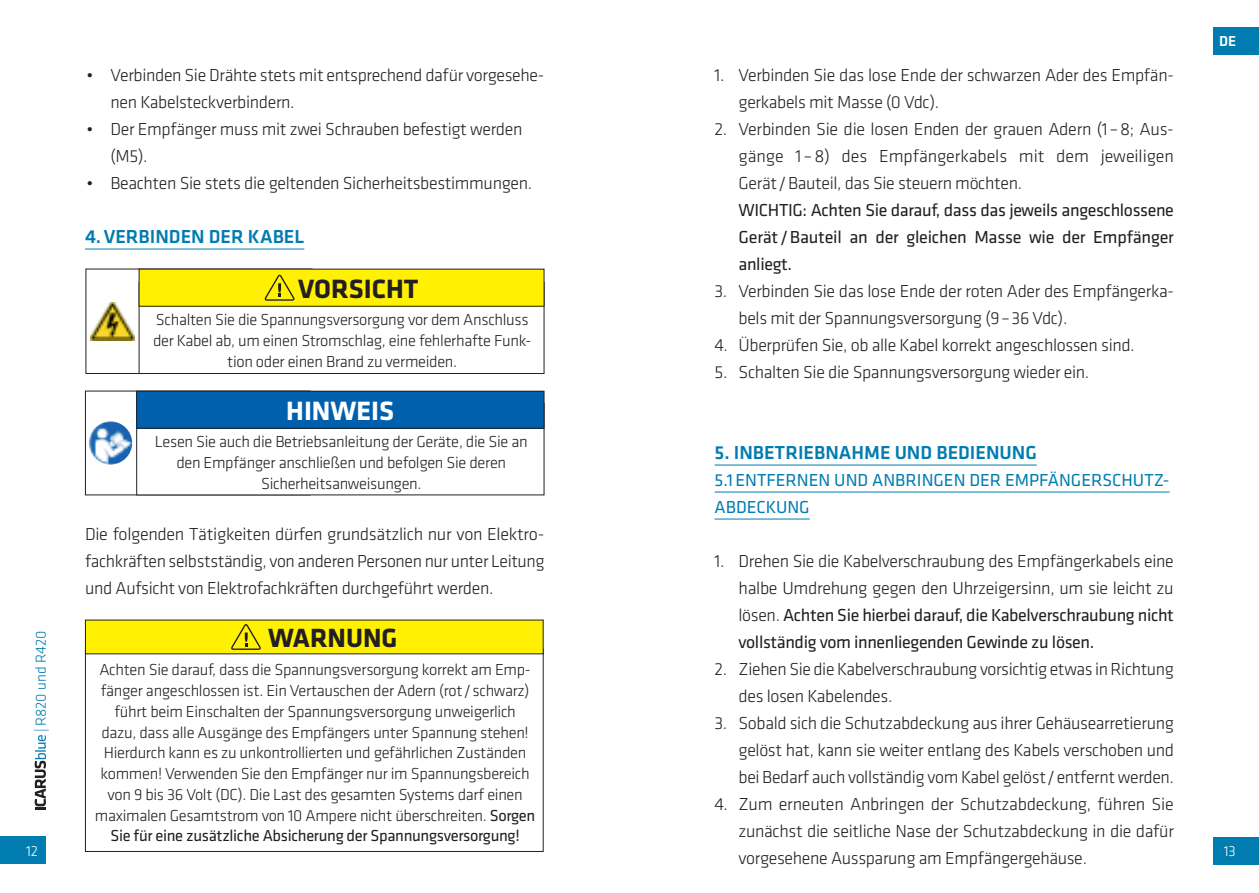
<style>
.page{position:relative;width:1259px;height:893px;background:#fff}
.page>*{position:absolute;margin:0;border:0;box-sizing:border-box;transform-origin:0 0}
.t1{font:700 27.6px "Klavika Basic";color:#231f20}
.t2{font:700 27.6px "Klavika Basic";color:#fff}
.t3{font:700 27.3px "Klavika Basic";color:#231f20}
.t4{font:500 19.5px "Klavika Basic";color:#007cb0}
.t5{font:300 18px/27px "Klavika Basic";letter-spacing:-.02em;color:#231f20}
.t6{font:18px/27px "Klavika Basic";letter-spacing:-.01em;color:#231f20;text-align:justify}
.t7{font:18px/27px "Klavika Basic";color:#007cb0}
.t8{font:300 16.5px/20.7px "Klavika Basic";letter-spacing:-.02em;color:#231f20;text-align:center}
.t9{font:300 15px "Klavika Basic";color:#007cb0}
.t10{font:300 15px "Klavika Basic";color:#fff}
.t11{font:500 15px "Klavika Basic";color:#fff}
.s1{font-weight:400}
</style>
<div class="page">
<div style="left:0;top:837px;width:46px;height:27px;background:#007cb0"></div>
<div style="left:1213px;top:837px;width:46px;height:27px;background:#007cb0"></div>
<div style="left:1213px;top:27px;width:46px;height:27px;background:#007cb0"></div>
<img style="left:91px;top:302px;width:43px;height:38px">
<div style="left:139px;top:282px;width:405px;height:92px;border:1px solid #231f20"></div>
<hr style="left:85px;top:248px;width:219px;height:2px;background:#007cb0">
<div style="left:139px;top:269px;width:405px;height:37px;background:#fff101"></div>
<div style="left:139px;top:269px;width:405px;height:38px;border:1px solid #231f20"></div>
<svg style="left:264px;top:275px;width:31px;height:26px"></svg>
<div style="left:137px;top:391px;width:407px;height:37px;background:#0160ae"></div>
<div style="left:136px;top:391px;width:408px;height:38px;border:1px solid #231f20"></div>
<img style="left:89px;top:421px;width:43px;height:44px;border-radius:22px">
<div style="left:85px;top:620px;width:458px;height:34px;background:#fff101"></div>
<svg style="left:231px;top:624px;width:30px;height:26px"></svg>
<hr style="left:714px;top:491px;width:455px;height:2px;background:#007cb0">
<hr style="left:714px;top:518px;width:95px;height:2px;background:#007cb0">
<hr style="left:714px;top:464px;width:322px;height:2px;background:#007cb0">
<svg style="left:35px;top:735px;width:11px;height:75px"></svg>
<p class="t5" style="left:111px;top:61px;width:435px;text-indent:-24px">• Verbinden Sie Drähte stets mit entsprechend dafür vorgesehe&shy;nen Kabelsteckverbindern.</p>
<p class="t5" style="left:111px;top:115px;width:413px;text-indent:-24px">• Der Empfänger muss mit zwei Schrauben befestigt werden (M5).</p>
<p class="t5" style="left:87px;top:169px;width:447px">• Beachten Sie stets die geltenden Sicherheitsbestimmungen.</p>
<p class="t4" style="left:85px;top:223px;width:221px">4.VERBINDEN DER KABEL</p>
<h1 class="t1" style="left:298px;top:269px;width:122px">VORSICHT</h1>
<p class="t8" style="left:153px;top:309px;width:380px">Schalten Sie die Spannungsversorgung vor dem Anschluss der Kabel ab, um einen Stromschlag, eine fehlerhafte Funk&shy;tion oder einen Brand zu vermeiden.</p>
<h1 class="t2" style="left:286px;top:391px;width:109px">HINWEIS</h1>
<p class="t8" style="left:155px;top:431px;width:374px">Lesen Sie auch die Betriebsanleitung der Geräte, die Sie an den Empfänger anschließen und befolgen Sie deren<br>Sicherheitsanweisungen.</p>
<p class="t5" style="left:738px;top:61px;width:437px;text-indent:-24px">1. Verbinden Sie das lose Ende der schwarzen Ader des Empfän&shy;gerkabels mit Masse (0 Vdc).</p>
<p class="t5" style="left:738px;top:115px;width:437px;text-align:justify;text-indent:-24px">2. Verbinden Sie die losen Enden der grauen Adern (1–8; Aus&shy;gänge 1–8) des Empfängerkabels mit dem jeweiligen Gerät/Bauteil, das Sie steuern möchten.</p>
<p class="t6" style="left:738px;top:196px;width:437px">WICHTIG: Achten Sie darauf, dass das jeweils angeschlossene Gerät/Bauteil an der gleichen Masse wie der Empfänger anliegt.</p>
<p class="t5" style="left:738px;top:277px;width:437px;text-indent:-24px">3. Verbinden Sie das lose Ende der roten Ader des Empfängerka&shy;bels mit der Spannungsversorgung (9–36 Vdc).</p>
<p class="t5" style="left:714px;top:331px;width:421px">4. Überprüfen Sie, ob alle Kabel korrekt angeschlossen sind.</p>
<p class="t5" style="left:714px;top:358px;width:376px">5. Schalten Sie die Spannungsversorgung wieder ein.</p>
<p class="t4" style="left:714px;top:439px;width:324px">5. INBETRIEBNAHME UND BEDIENUNG</p>
<p class="t7" style="left:714px;top:466px;width:456px">5.1ENTFERNEN UND ANBRINGEN DER EMPFÄNGERSCHUTZ-<br>ABDECKUNG</p>
<p class="t11" style="left:1219px;top:31px;width:19px">DE</p>
<p class="t5" style="left:85px;top:520px;width:461px;text-align:justify">Die folgenden Tätigkeiten dürfen grundsätzlich nur von Elektro&shy;fachkräften selbstständig, von anderen Personen nur unter Leitung und Aufsicht von Elektrofachkräften durchgeführt werden.</p>
<p class="t5" style="left:738px;top:547px;width:437px;text-align:justify;text-indent:-24px">1. Drehen Sie die Kabelverschraubung des Empfängerkabels eine halbe Umdrehung gegen den Uhrzeigersinn, um sie leicht zu lösen. <span class="s1">Achten Sie hierbei darauf, die Kabelverschraubung nicht vollständig vom innenliegenden Gewinde zu lösen.</span></p>
<p class="t5" style="left:738px;top:655px;width:437px;text-indent:-24px">2. Ziehen Sie die Kabelverschraubung vorsichtig etwas in Richtung des losen Kabelendes.</p>
<p class="t5" style="left:738px;top:709px;width:437px;text-align:justify;text-indent:-24px">3. Sobald sich die Schutzabdeckung aus ihrer Gehäusearretierung gelöst hat, kann sie weiter entlang des Kabels verschoben und bei Bedarf auch vollständig vom Kabel gelöst/entfernt werden.</p>
<p class="t5" style="left:738px;top:790px;width:437px;text-align:justify;text-indent:-24px">4. Zum erneuten Anbringen der Schutzabdeckung, führen Sie zunächst die seitliche Nase der Schutzabdeckung in die dafür vorgesehene Aussparung am Empfängergehäuse.</p>
<h2 class="t3" style="left:268px;top:618px;width:131px">WARNUNG</h2>
<p class="t8" style="left:95px;top:659px;width:442px">Achten Sie darauf, dass die Spannungsversorgung korrekt am Emp&shy;fänger angeschlossen ist. Ein Vertauschen der Adern (rot/schwarz) führt beim Einschalten der Spannungsversorgung unweigerlich dazu, dass alle Ausgänge des Empfängers unter Spannung stehen!<br>Hierdurch kann es zu unkontrollierten und gefährlichen Zuständen kommen! Verwenden Sie den Empfänger nur im Spannungsbereich von 9 bis 36 Volt (DC). Die Last des gesamten Systems darf einen maximalen Gesamtstrom von 10 Ampere nicht überschreiten. <span class="s1">Sorgen Sie für eine zusätzliche Absicherung der Spannungsversorgung!</span></p>
<p class="t9" style="left:32px;top:732px;width:103px;rotate:-90deg">|R820 und R420</p>
<p class="t10" style="left:26px;top:842px;width:14px">12</p>
<p class="t10" style="left:1223px;top:842px;width:14px">13</p>
</div>
